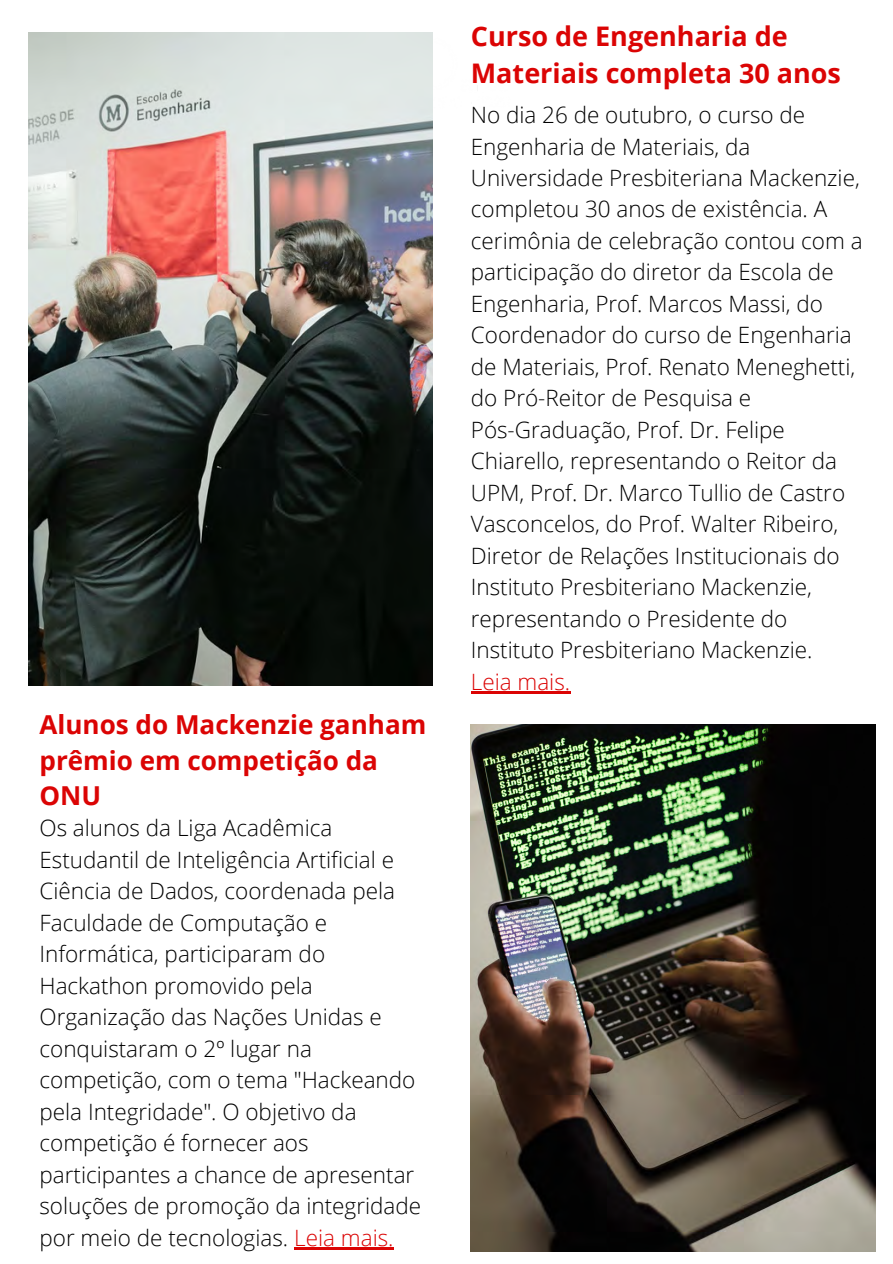
<style>
.page{position:relative;width:893px;height:1264px;background:#fff}
.page>*{position:absolute;margin:0;border:0;box-sizing:border-box;transform-origin:0 0}
.t1{font:700 27px/37px "Open Sans";color:#db0404}
.t2{font:700 26.1px/35.8px "Open Sans";color:#db0404}
.t3{font:300 22.5px/31.5px "Open Sans";color:#000}
.t4{font:300 22.5px "Open Sans";color:#db0404}
.s1{color:#db0404}
</style>
<div class="page">
<img style="left:29px;top:32px;width:403px;height:653px">
<img style="left:471px;top:724px;width:404px;height:527px">
<hr style="left:471px;top:691px;width:99px;height:2px;background:#db0404">
<hr style="left:294px;top:1246px;width:99px;height:3px;background:#db0404">
<p class="t2" style="left:40px;top:705px;width:388px">Alunos do Mackenzie ganham prêmio em competição da<br>ONU</p>
<p class="t3" style="left:40px;top:812px;width:383px">Os alunos da Liga Acadêmica<br>Estudantil de Inteligência Artificial e<br>Ciência de Dados, coordenada pela<br>Faculdade de Computação e<br>Informática, participaram do<br>Hackathon promovido pela<br>Organização das Nações Unidas e conquistaram o 2º lugar na competição, com o tema "Hackeando pela Integridade". O objetivo da competição é fornecer aos participantes a chance de apresentar soluções de promoção da integridade por meio de tecnologias. <span class="s1">Leia mais.</span></p>
<p class="t1" style="left:471px;top:17px;width:371px">Curso de Engenharia de<br>Materiais completa 30 anos</p>
<p class="t3" style="left:471px;top:98px;width:393px">No dia 26 de outubro, o curso de Engenharia de Materiais, da Universidade Presbiteriana Mackenzie, completou 30 anos de existência. A cerimônia de celebração contou com a participação do diretor da Escola de Engenharia, Prof. Marcos Massi, do Coordenador do curso de Engenharia de Materiais, Prof. Renato Meneghetti, do Pró-Reitor de Pesquisa e Pós-Graduação, Prof. Dr. Felipe Chiarello, representando o Reitor da UPM, Prof. Dr. Marco Tullio de Castro Vasconcelos, do Prof. Walter Ribeiro, Diretor de Relações Institucionais do Instituto Presbiteriano Mackenzie, representando o Presidente do Instituto Presbiteriano Mackenzie.</p>
<p class="t4" style="left:471px;top:665px;width:101px">Leia mais.</p>
</div>
